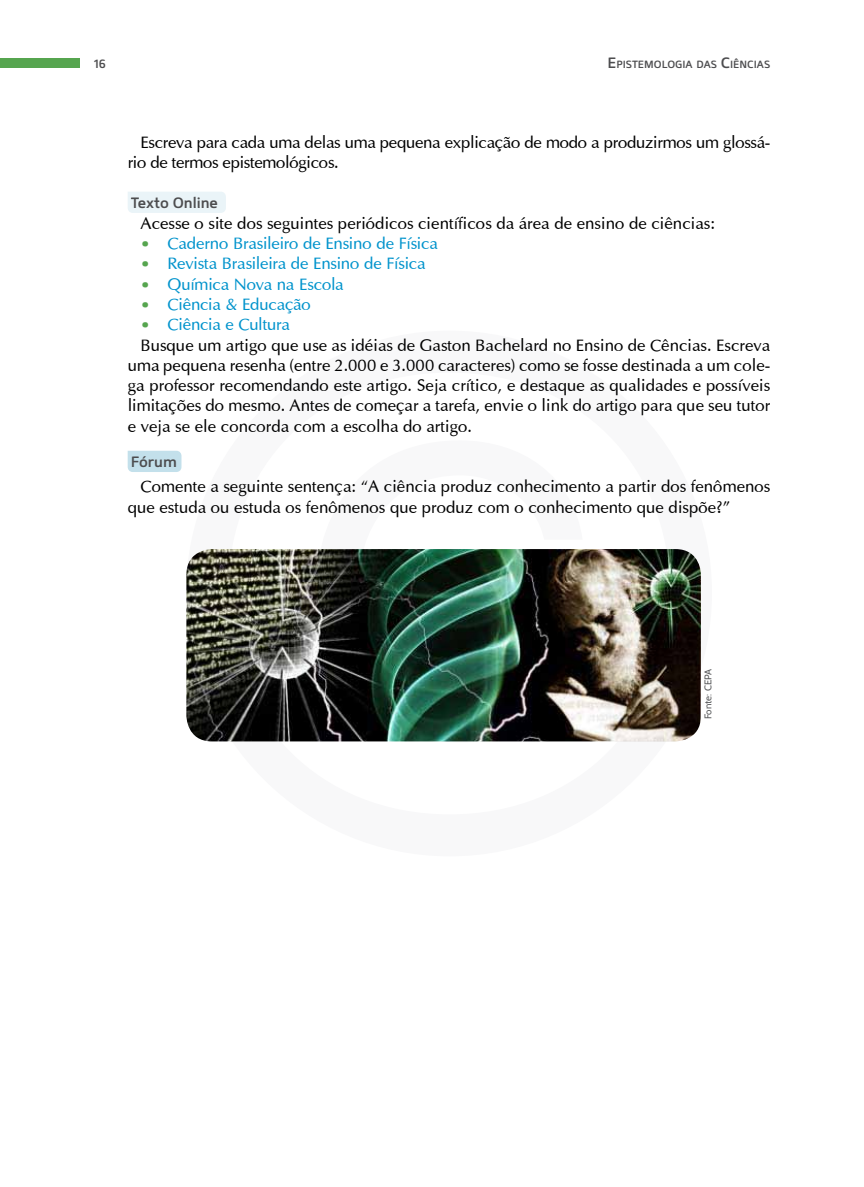
<style>
.page{position:relative;width:864px;height:1187px;background:#fff}
.page>*{position:absolute;margin:0;border:0;box-sizing:border-box;transform-origin:0 0}
.t1{font:16.8px/20.2px "Optima";color:#000;text-align:justify}
.t2{font:16.8px "Optima";letter-spacing:-.015em;color:#0093cc}
.t3{font:16.8px/20.2px "Optima";letter-spacing:-.02em;color:#000}
.t4{font:600 15px "Mentone";color:#4d4d4f}
.t5{font:700 15px "Optima";color:#56a54f}
.t6{font:600 12px "Mentone";color:#4d4d4f}
.t7{font:600 10.5px "Mentone";color:#4d4d4f}
.t8{font:9.75px "Cabin";letter-spacing:-.005em;color:#58595b}
.s1{font-size:15px}
</style>
<div class="page">
<div style="left:0;top:59px;width:80px;height:9px;background:#56a54f"></div>
<div style="left:128px;top:192px;width:98px;height:21px;background:#eaf4f8"></div>
<svg style="left:127px;top:450px;width:55px;height:22px"></svg>
<img style="left:186px;top:549px;width:514px;height:192px">
<p class="t6" style="left:94px;top:56px;width:13px">16</p>
<p class="t7" style="left:607px;top:58px;width:164px"><span class="s1">E</span> PISTEMOLOGIA DAS <span class="s1">C</span>IÊNCIAS</p>
<p class="t3" style="left:128px;top:132px;width:644px;text-indent:13px">Escreva para cada uma delas uma pequena explicação de modo a produzirmos um glossá&shy;rio de termos epistemológicos.</p>
<p class="t4" style="left:131px;top:193px;width:89px">Texto Online</p>
<p class="t1" style="left:140px;top:213px;width:575px">Acesse o site dos seguintes periódicos científicos da área de ensino de ciências:</p>
<p class="t5" style="left:140px;top:235px;width:6px">∙</p>
<p class="t2" style="left:167px;top:233px;width:272px">Caderno Brasileiro de Ensino de Física</p>
<p class="t5" style="left:140px;top:255px;width:6px">∙</p>
<p class="t2" style="left:167px;top:253px;width:259px">Revista Brasileira de Ensino de Física</p>
<p class="t5" style="left:140px;top:275px;width:6px">∙</p>
<p class="t2" style="left:167px;top:274px;width:178px">Química Nova na Escola</p>
<p class="t5" style="left:140px;top:296px;width:6px">∙</p>
<p class="t2" style="left:167px;top:294px;width:145px">Ciência &amp; Educação</p>
<p class="t5" style="left:140px;top:316px;width:6px">∙</p>
<p class="t2" style="left:167px;top:314px;width:124px">Ciência e Cultura</p>
<p class="t1" style="left:128px;top:334px;width:644px;text-indent:13px">Busque um artigo que use as idéias de Gaston Bachelard no Ensino de Cências. Escreva uma pequena resenha (entre 2.000 e 3.000 caracteres) como se fosse destinada a um cole&shy;ga professor recomendando este artigo. Seja crítico, e destaque as qualidades e possíveis limitações do mesmo. Antes de começar a tarefa, envie o link do artigo para que seu tutor e veja se ele concorda com a escolha do artigo.</p>
<p class="t4" style="left:131px;top:452px;width:48px">Fórum</p>
<p class="t1" style="left:128px;top:476px;width:644px;text-indent:13px">Comente a seguinte sentença: “A ciência produz conhecimento a partir dos fenômenos que estuda ou estuda os fenômenos que produz com o conhecimento que dispõe?”</p>
<p class="t8" style="left:702px;top:719px;width:52px;rotate:-90deg">Fonte: CEPA</p>
</div>
